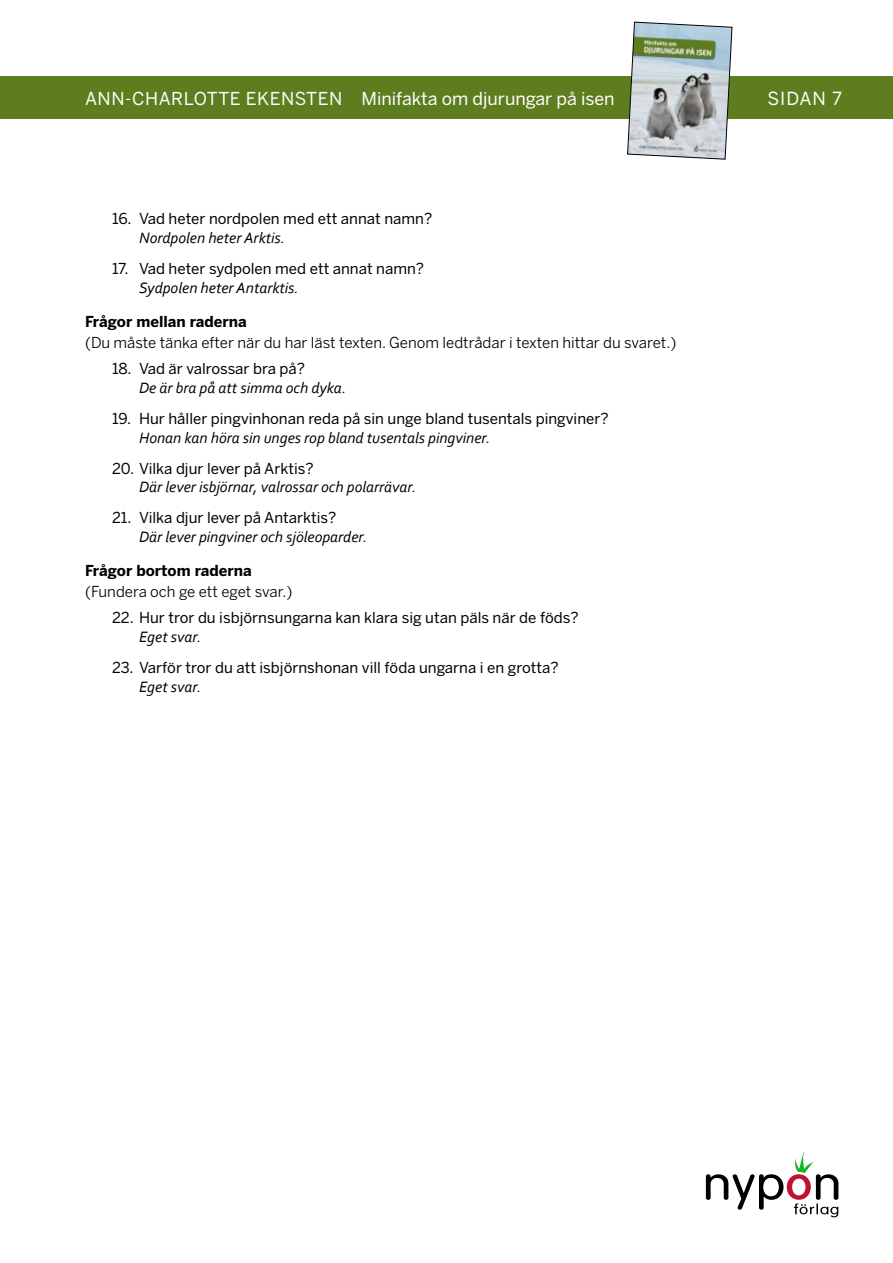
<style>
.page{position:relative;width:893px;height:1263px;background:#fff}
.page>*{position:absolute;margin:0;border:0;box-sizing:border-box;transform-origin:0 0}
.t1{font:18px "Benton Sans";letter-spacing:.05em;color:#fff}
.t2{font:17.7px "Benton Sans";color:#fff}
.t3{font:italic 15.75px "Corbel";color:#000}
.t4{font:15px "Benton Sans";color:#000}
.t5{font:15px "Benton Sans";color:#000}
.t6{font:700 15px "Benton Sans";color:#000}
</style>
<div class="page">
<div style="left:0;top:77px;width:893px;height:42px;background:#5e7d1f"></div>
<svg style="left:627px;top:21px;width:106px;height:139px;background:#adb7b3"></svg>
<svg style="left:706px;top:1152px;width:132px;height:65px"></svg>
<p class="t2" style="left:85px;top:88px;width:531px">ANN-CHARLOTTE EKENSTEN Minifakta om djurungar på isen</p>
<p class="t1" style="left:768px;top:88px;width:76px">SIDAN 7</p>
<p class="t4" style="left:112px;top:210px;width:322px">16. Vad heter nordpolen med ett annat namn?</p>
<p class="t3" style="left:139px;top:228px;width:147px">Nordpolen heter Arktis.</p>
<p class="t4" style="left:112px;top:260px;width:314px">17. Vad heter sydpolen med ett annat namn?</p>
<p class="t3" style="left:139px;top:278px;width:161px">Sydpolen heter Antarktis.</p>
<p class="t6" style="left:85px;top:313px;width:163px">Frågor mellan raderna</p>
<p class="t5" style="left:85px;top:333px;width:593px">(Du måste tänka efter när du har läst texten. Genom ledtrådar i texten hittar du svaret.)</p>
<p class="t4" style="left:112px;top:360px;width:195px">18. Vad är valrossar bra på?</p>
<p class="t3" style="left:139px;top:378px;width:209px">De är bra på att simma och dyka.</p>
<p class="t4" style="left:112px;top:410px;width:498px">19. Hur håller pingvinhonan reda på sin unge bland tusentals pingviner?</p>
<p class="t3" style="left:139px;top:428px;width:353px">Honan kan höra sin unges rop bland tusentals pingviner.</p>
<p class="t4" style="left:112px;top:459px;width:203px">20. Vilka djur lever på Arktis?</p>
<p class="t3" style="left:139px;top:477px;width:279px">Där lever isbjörnar, valrossar och polarrävar.</p>
<p class="t4" style="left:112px;top:509px;width:226px">21. Vilka djur lever på Antarktis?</p>
<p class="t3" style="left:139px;top:527px;width:230px">Där lever pingviner och sjöleoparder.</p>
<p class="t6" style="left:85px;top:562px;width:168px">Frågor bortom raderna</p>
<p class="t5" style="left:85px;top:582px;width:209px">(Fundera och ge ett eget svar.)</p>
<p class="t4" style="left:112px;top:609px;width:468px">22. Hur tror du isbjörnsungarna kan klara sig utan päls när de föds?</p>
<p class="t3" style="left:139px;top:627px;width:64px">Eget svar.</p>
<p class="t4" style="left:112px;top:659px;width:448px">23. Varför tror du att isbjörnshonan vill föda ungarna i en grotta?</p>
<p class="t3" style="left:139px;top:677px;width:64px">Eget svar.</p>
</div>
